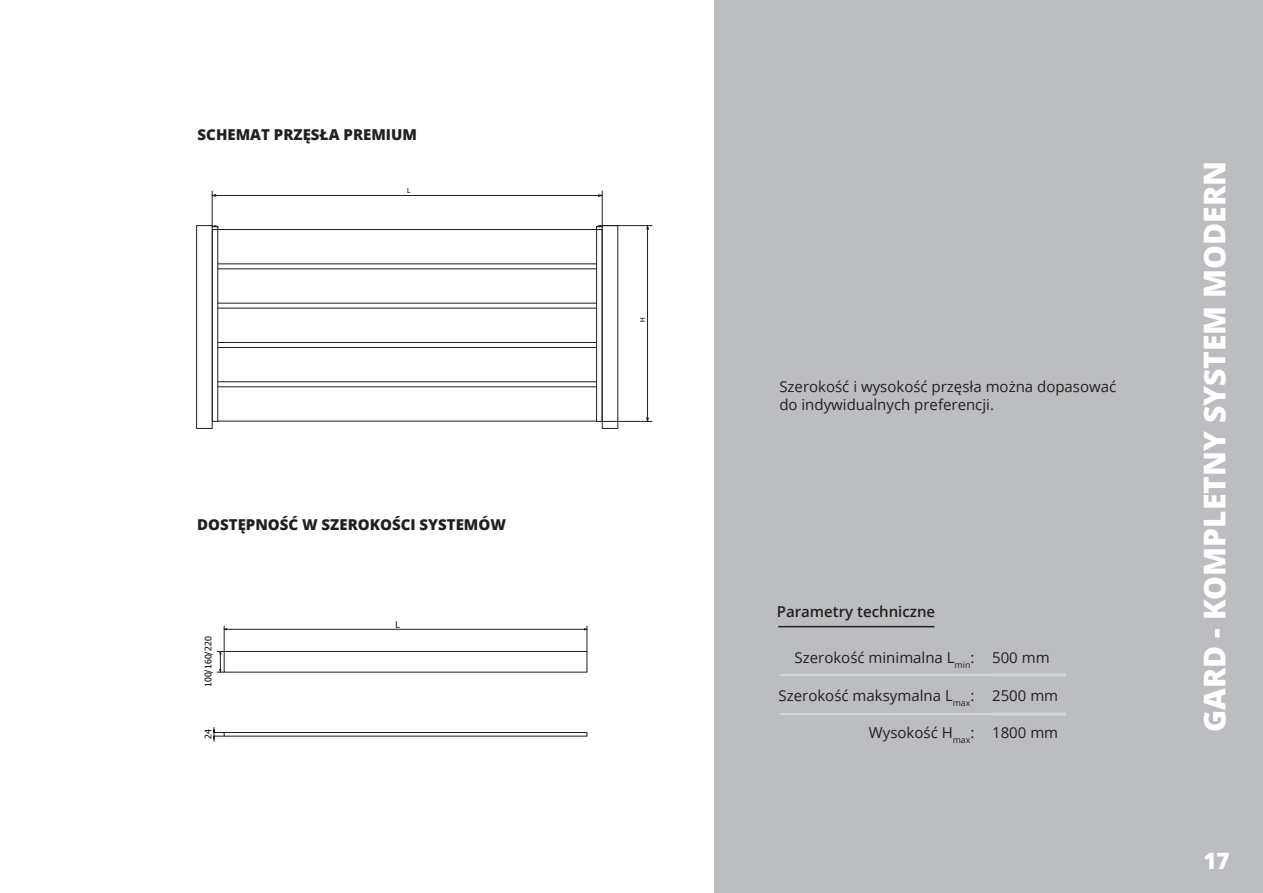
<style>
.page{position:relative;width:1263px;height:893px;background:#fff}
.page>*{position:absolute;margin:0;border:0;box-sizing:border-box;transform-origin:0 0}
.t1{font:800 30px "Open Sans";color:#fff}
.t2{font:800 22.5px "Open Sans";color:#fff}
.t3{font:15px/18px "Open Sans";color:#231f20}
.t4{font:800 15px "Open Sans";color:#231f20}
.t5{font:600 15px "Open Sans";color:#231f20}
.t6{font:8.85px "Tahoma";letter-spacing:-.005em;color:#000001}
.t7{font:6.75px "Tahoma";color:#000001}
.t8{font:4.8px "Tahoma";color:#000001}
</style>
<div class="page">
<div style="left:715px;top:0;width:548px;height:893px;background:#bcbdc0"></div>
<div style="left:224px;top:651px;width:363px;height:21px;border:1px solid #231f20"></div>
<hr style="left:227px;top:629px;width:357px;height:1px;background:#231f20">
<svg style="left:584px;top:626px;width:4px;height:25px"></svg>
<svg style="left:217px;top:626px;width:10px;height:47px"></svg>
<div style="left:224px;top:732px;width:363px;height:4px;border:1px solid #231f20"></div>
<svg style="left:213px;top:727px;width:11px;height:14px"></svg>
<hr style="left:779px;top:674px;width:227px;height:2px;background:#d2d5d4">
<hr style="left:992px;top:673px;width:74px;height:4px;background:#d2d5d4">
<hr style="left:779px;top:713px;width:227px;height:2px;background:#d2d5d4">
<hr style="left:992px;top:712px;width:74px;height:4px;background:#cccece">
<hr style="left:778px;top:626px;width:156px;height:1px;background:#231f20">
<svg style="left:212px;top:225px;width:6px;height:4px"></svg>
<div style="left:196px;top:225px;width:16px;height:204px;border:1px solid #231f20"></div>
<hr style="left:218px;top:342px;width:379px;height:1px;background:#231f20">
<hr style="left:218px;top:308px;width:379px;height:1px;background:#231f20">
<hr style="left:218px;top:381px;width:379px;height:1px;background:#231f20">
<hr style="left:218px;top:347px;width:379px;height:1px;background:#231f20">
<hr style="left:218px;top:303px;width:379px;height:1px;background:#231f20">
<hr style="left:218px;top:269px;width:379px;height:1px;background:#231f20">
<hr style="left:218px;top:421px;width:379px;height:1px;background:#231f20">
<hr style="left:218px;top:387px;width:379px;height:1px;background:#231f20">
<hr style="left:218px;top:264px;width:379px;height:1px;background:#231f20">
<hr style="left:218px;top:229px;width:378px;height:1px;background:#231f20">
<div style="left:212px;top:229px;width:6px;height:193px;border:1px solid #231f20"></div>
<div style="left:596px;top:229px;width:6px;height:193px;border:1px solid #231f20"></div>
<svg style="left:595px;top:225px;width:7px;height:5px"></svg>
<div style="left:602px;top:225px;width:16px;height:204px;border:1px solid #231f20"></div>
<svg style="left:211px;top:194px;width:5px;height:3px"></svg>
<hr style="left:216px;top:195px;width:383px;height:1px;background:#231f20">
<hr style="left:602px;top:191px;width:1px;height:36px;background:#231f20">
<hr style="left:212px;top:191px;width:1px;height:36px;background:#231f20">
<hr style="left:647px;top:229px;width:1px;height:189px;background:#231f20">
<hr style="left:602px;top:421px;width:50px;height:1px;background:#231f20">
<hr style="left:599px;top:225px;width:53px;height:1px;background:#231f20">
<p class="t4" style="left:198px;top:124px;width:221px">SCHEMAT PRZĘSŁA PREMIUM</p>
<p class="t7" style="left:407px;top:186px;width:5px">L</p>
<p class="t4" style="left:197px;top:513px;width:310px">DOSTĘPNOŚĆ W SZEROKOŚCI SYSTEMÓW</p>
<p class="t6" style="left:202px;top:687px;width:52px;rotate:-90deg">100/160/220</p>
<p class="t8" style="left:207px;top:657px;width:9px;rotate:-90deg">220</p>
<p class="t6" style="left:202px;top:739px;width:11px;rotate:-90deg">24</p>
<p class="t6" style="left:395px;top:618px;width:6px">L</p>
<p class="t7" style="left:638px;top:322px;width:6px;rotate:-90deg">H</p>
<p class="t3" style="left:779px;top:377px;width:338px">Szerokość i wysokość przęsła można dopasować do indywidualnych preferencji.</p>
<p class="t5" style="left:777px;top:601px;width:160px">Parametry techniczne</p>
<p class="t3" style="left:794px;top:648px;width:181px">Szerokość minimalna L<sub>min</sub>:</p>
<p class="t3" style="left:778px;top:686px;width:197px">Szerokość maksymalna L<sub>max</sub>:</p>
<p class="t3" style="left:869px;top:723px;width:107px">Wysokość H<sub>max</sub>:</p>
<p class="t3" style="left:992px;top:648px;width:59px">500 mm</p>
<p class="t3" style="left:992px;top:686px;width:68px">2500 mm</p>
<p class="t3" style="left:992px;top:723px;width:68px">1800 mm</p>
<h1 class="t1" style="left:1192px;top:732px;width:572px;rotate:-90deg">GARD - KOMPLETNY SYSTEM MODERN</h1>
<h2 class="t2" style="left:1203px;top:843px;width:28px">17</h2>
</div>
